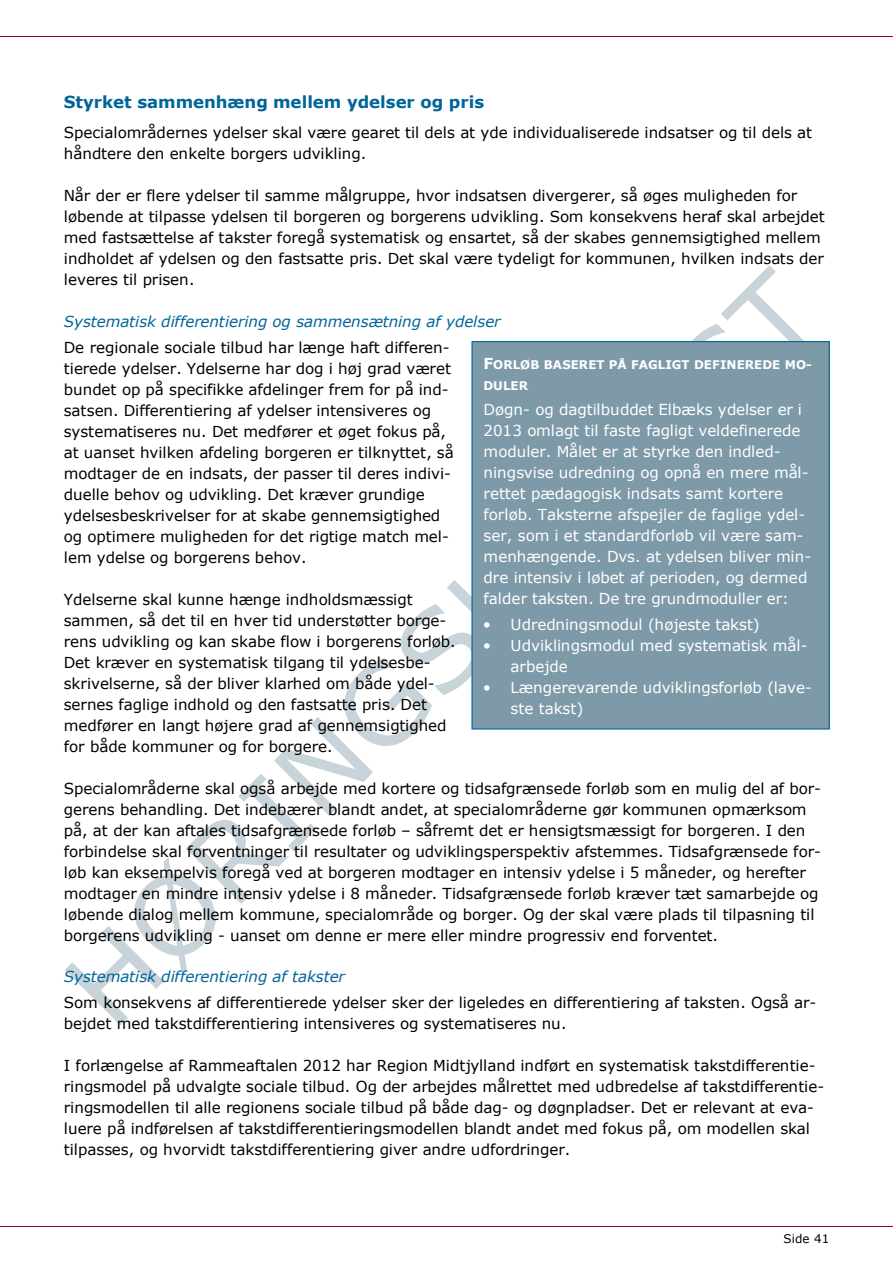
<style>
.page{position:relative;width:893px;height:1263px;background:#fff}
.page>*{position:absolute;margin:0;border:0;box-sizing:border-box;transform-origin:0 0}
.t1{font:700 16.5px "Verdana";color:#006599}
.t2{font:15.15px/21px "Verdana";letter-spacing:-.005em;color:#000}
.t3{font:15.15px/21px "Verdana";letter-spacing:-.005em;color:#fff}
.t4{font:italic 15.15px/26px "Verdana";color:#006599}
.t5{font:700 11.85px/20.5px "Verdana";color:#fff}
.t6{font:11.85px "Verdana";letter-spacing:.005em;color:#000}
.s1{font-style:normal;color:#000}
.s2{font-style:italic;color:#006599}
.s3{font-size:15.15px}
</style>
<div class="page">
<svg style="left:65px;top:265px;width:739px;height:760px"></svg>
<div style="left:472px;top:342px;width:357px;height:387px;background:#7e9aa8"></div>
<div style="left:471px;top:341px;width:359px;height:389px;border:1px solid #069"></div>
<hr style="left:0;top:36px;width:892px;height:1px;background:#903">
<hr style="left:0;top:1226px;width:892px;height:1px;background:#903">
<p class="t1" style="left:64px;top:93px;width:422px">Styrket sammenhæng mellem ydelser og pris</p>
<p class="t2" style="left:64px;top:123px;width:750px">Specialområdernes ydelser skal være gearet til dels at yde individualiserede indsatser og til dels at håndtere den enkelte borgers udvikling.</p>
<p class="t2" style="left:64px;top:186px;width:762px">Når der er flere ydelser til samme målgruppe, hvor indsatsen divergerer, så øges muligheden for løbende at tilpasse ydelsen til borgeren og borgerens udvikling. Som konsekvens heraf skal arbejdet med fastsættelse af takster foregå systematisk og ensartet, så der skabes gennemsigtighed mellem indholdet af ydelsen og den fastsatte pris. Det skal være tydeligt for kommunen, hvilken indsats der leveres til prisen.</p>
<p class="t4" style="left:64px;top:309px;width:438px">Systematisk differentiering og sammensætning af ydelser<br><span class="s1">De regionale sociale tilbud har længe haft differen-</span></p>
<p class="t2" style="left:64px;top:359px;width:391px">tierede ydelser. Ydelserne har dog i høj grad været bundet op på specifikke afdelinger frem for på ind&shy;satsen. Differentiering af ydelser intensiveres og systematiseres nu. Det medfører et øget fokus på, at uanset hvilken afdeling borgeren er tilknyttet, så modtager de en indsats, der passer til deres indivi&shy;duelle behov og udvikling. Det kræver grundige ydelsesbeskrivelser for at skabe gennemsigtighed og optimere muligheden for det rigtige match mel&shy;lem ydelse og borgerens behov.</p>
<p class="t2" style="left:64px;top:590px;width:393px">Ydelserne skal kunne hænge indholdsmæssigt sammen, så det til en hver tid understøtter borge&shy;rens udvikling og kan skabe flow i borgerens forløb.<br>Det kræver en systematisk tilgang til ydelsesbe&shy;skrivelserne, så der bliver klarhed om både ydel&shy;sernes faglige indhold og den fastsatte pris. Det medfører en langt højere grad af gennemsigtighed for både kommuner og for borgere.</p>
<p class="t2" style="left:64px;top:779px;width:759px">Specialområderne skal også arbejde med kortere og tidsafgrænsede forløb som en mulig del af bor&shy;gerens behandling. Det indebærer blandt andet, at specialområderne gør kommunen opmærksom på, at der kan aftales tidsafgrænsede forløb – såfremt det er hensigtsmæssigt for borgeren. I den forbindelse skal forventninger til resultater og udviklingsperspektiv afstemmes. Tidsafgrænsede for&shy;løb kan eksempelvis foregå ved at borgeren modtager en intensiv ydelse i 5 måneder, og herefter modtager en mindre intensiv ydelse i 8 måneder. Tidsafgrænsede forløb kræver tæt samarbejde og løbende dialog mellem kommune, specialområde og borger. Og der skal være plads til tilpasning til borgerens udvikling - uanset om denne er mere eller mindre progressiv end forventet.</p>
<p class="t2" style="left:64px;top:965px;width:754px;line-height:26px"><span class="s2">Systematisk differentiering af takster<br></span>Som konsekvens af differentierede ydelser sker der ligeledes en differentiering af taksten. Også ar-</p>
<p class="t2" style="left:64px;top:1014px;width:504px">bejdet med takstdifferentiering intensiveres og systematiseres nu.</p>
<p class="t2" style="left:64px;top:1056px;width:762px">I forlængelse af Rammeaftalen 2012 har Region Midtjylland indført en systematisk takstdifferentie&shy;ringsmodel på udvalgte sociale tilbud. Og der arbejdes målrettet med udbredelse af takstdifferentie&shy;ringsmodellen til alle regionens sociale tilbud på både dag- og døgnpladser. Det er relevant at eva&shy;luere på indførelsen af takstdifferentieringsmodellen blandt andet med fokus på, om modellen skal tilpasses, og hvorvidt takstdifferentiering giver andre udfordringer.</p>
<p class="t5" style="left:483px;top:354px;width:330px"><span class="s3">F</span>ORLØB BASERET PÅ FAGLIGT DEFINEREDE MO-<br>DULER</p>
<p class="t3" style="left:483px;top:401px;width:329px">Døgn- og dagtilbuddet Elbæks ydelser er i 2013 omlagt til faste fagligt veldefinerede moduler. Målet er at styrke den indled&shy;ningsvise udredning og opnå en mere mål&shy;rettet pædagogisk indsats samt kortere forløb. Taksterne afspejler de faglige ydel&shy;ser, som i et standardforløb vil være sam&shy;menhængende. Dvs. at ydelsen bliver min&shy;dre intensiv i løbet af perioden, og dermed falder taksten. De tre grundmoduller er:</p>
<p class="t3" style="left:483px;top:615px;width:278px">• Udredningsmodul (højeste takst)</p>
<p class="t3" style="left:510px;top:636px;width:299px;text-indent:-27px">• Udviklingsmodul med systematisk mål&shy;arbejde</p>
<p class="t3" style="left:510px;top:678px;width:303px;text-indent:-27px">• Længerevarende udviklingsforløb (lave&shy;ste takst)</p>
<p class="t6" style="left:783px;top:1234px;width:47px">Side 41</p>
</div>
